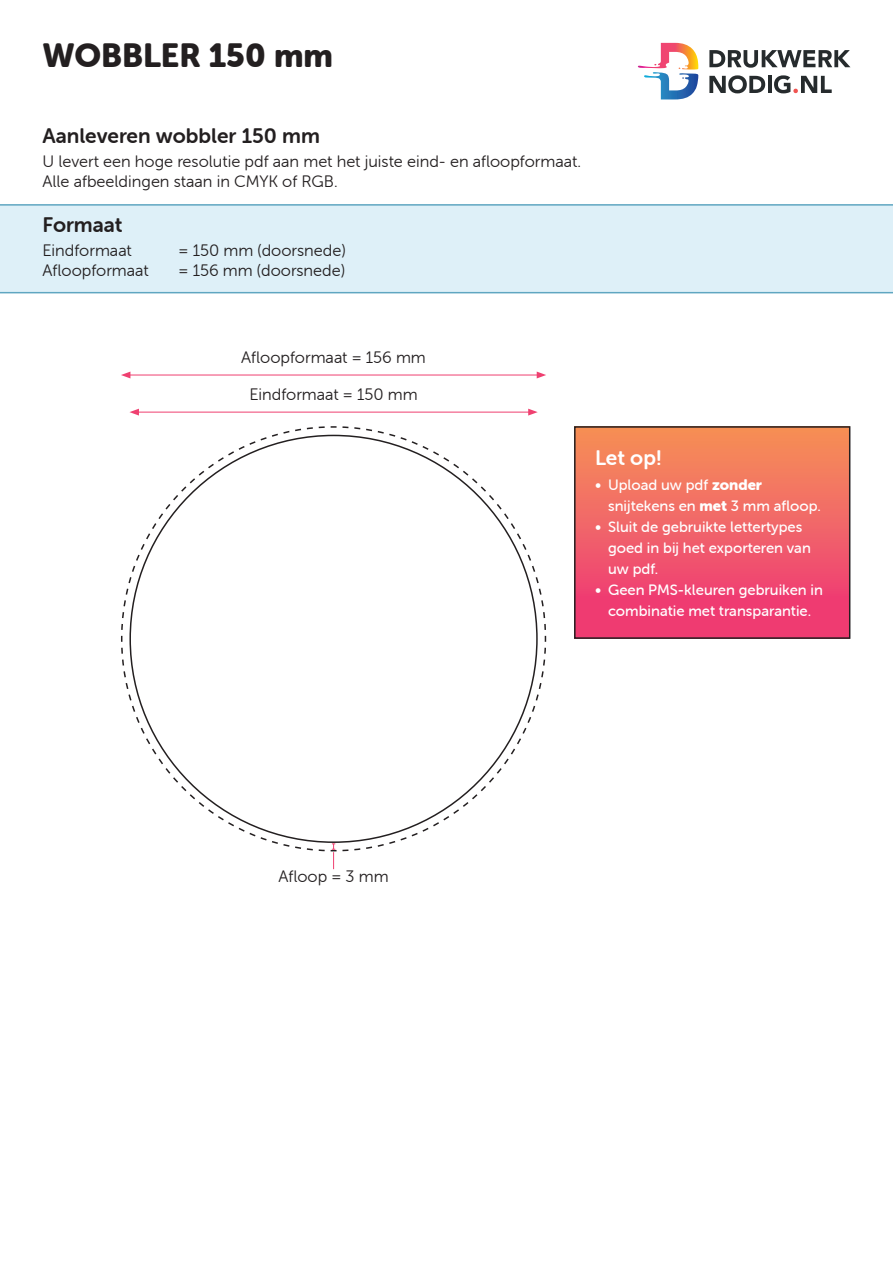
<style>
.page{position:relative;width:893px;height:1263px;background:#fff}
.page>*{position:absolute;margin:0;border:0;box-sizing:border-box;transform-origin:0 0}
.Titel{font:33px "Museo Sans Rounded 900";color:#231f20}
.Kop_1{font:21px "Museo Sans Rounded 700";color:#231f20}
.t1{font:21px "Museo Sans Rounded 700";color:#fff}
.Tekst{font:16.5px "Museo Sans Rounded 300";color:#231f20}
.t2{font:15px/21px "Museo Sans Rounded 500";color:#fff}
.s1{font-family:"Museo Sans Rounded 900"}
</style>
<div class="page">
<div style="left:575px;top:427px;width:275px;height:211px;background:linear-gradient(to bottom,#f59158,#ee3177)"></div>
<div style="left:574px;top:426px;width:276px;height:213px;border:2px solid #231f20"></div>
<div style="left:0;top:204px;width:893px;height:89px;background:#def0f8"></div>
<svg style="left:709px;top:50px;width:141px;height:18px"></svg>
<svg style="left:709px;top:75px;width:56px;height:18px"></svg>
<hr style="left:768px;top:76px;width:3px;height:17px;background:#262b2d">
<svg style="left:774px;top:75px;width:58px;height:18px"></svg>
<svg style="left:638px;top:43px;width:60px;height:56px"></svg>
<hr style="left:128px;top:375px;width:411px;height:1px;background:#ef4070">
<svg style="left:537px;top:372px;width:9px;height:6px"></svg>
<svg style="left:121px;top:372px;width:9px;height:6px"></svg>
<hr style="left:137px;top:412px;width:394px;height:1px;background:#ef4070">
<svg style="left:528px;top:409px;width:10px;height:7px"></svg>
<svg style="left:129px;top:409px;width:10px;height:7px"></svg>
<svg style="left:121px;top:426px;width:426px;height:426px"></svg>
<svg style="left:121px;top:646px;width:214px;height:223px"></svg>
<p class="Titel" style="left:43px;top:37px;width:292px">WOBBLER 150 mm</p>
<p class="Kop_1" style="left:43px;top:124px;width:279px">Aanleveren wobbler 150 mm</p>
<p class="Tekst" style="left:43px;top:153px;width:540px">U levert een hoge resolutie pdf aan met het juiste eind- en afloopformaat.</p>
<p class="Tekst" style="left:43px;top:173px;width:297px">Alle afbeeldingen staan in CMYK of RGB.</p>
<p class="Kop_1" style="left:43px;top:213px;width:81px">Formaat</p>
<p class="Tekst" style="left:43px;top:242px;width:91px">Eindformaat</p>
<p class="Tekst" style="left:179px;top:242px;width:169px">= 150 mm (doorsnede)</p>
<p class="Tekst" style="left:43px;top:261px;width:108px">Afloopformaat</p>
<p class="Tekst" style="left:179px;top:261px;width:168px">= 156 mm (doorsnede)</p>
<p class="Tekst" style="left:241px;top:348px;width:186px">Afloopformaat = 156 mm</p>
<p class="Tekst" style="left:249px;top:386px;width:170px">Eindformaat = 150 mm</p>
<p class="t1" style="left:595px;top:446px;width:68px">Let op!</p>
<p class="t2" style="left:608px;top:474px;width:214px;text-indent:-13px">• Upload uw pdf <span class="s1">zonder </span>snijtekens en <span class="s1">met</span> 3 mm afloop.</p>
<p class="t2" style="left:608px;top:516px;width:204px;text-indent:-13px">• Sluit de gebruikte lettertypes goed in bij het exporteren van uw pdf.</p>
<p class="t2" style="left:595px;top:579px;width:229px;text-align:center">• Geen PMS-kleuren gebruiken in combinatie met transparantie.</p>
<p class="Tekst" style="left:278px;top:868px;width:112px">Afloop = 3 mm</p>
</div>
